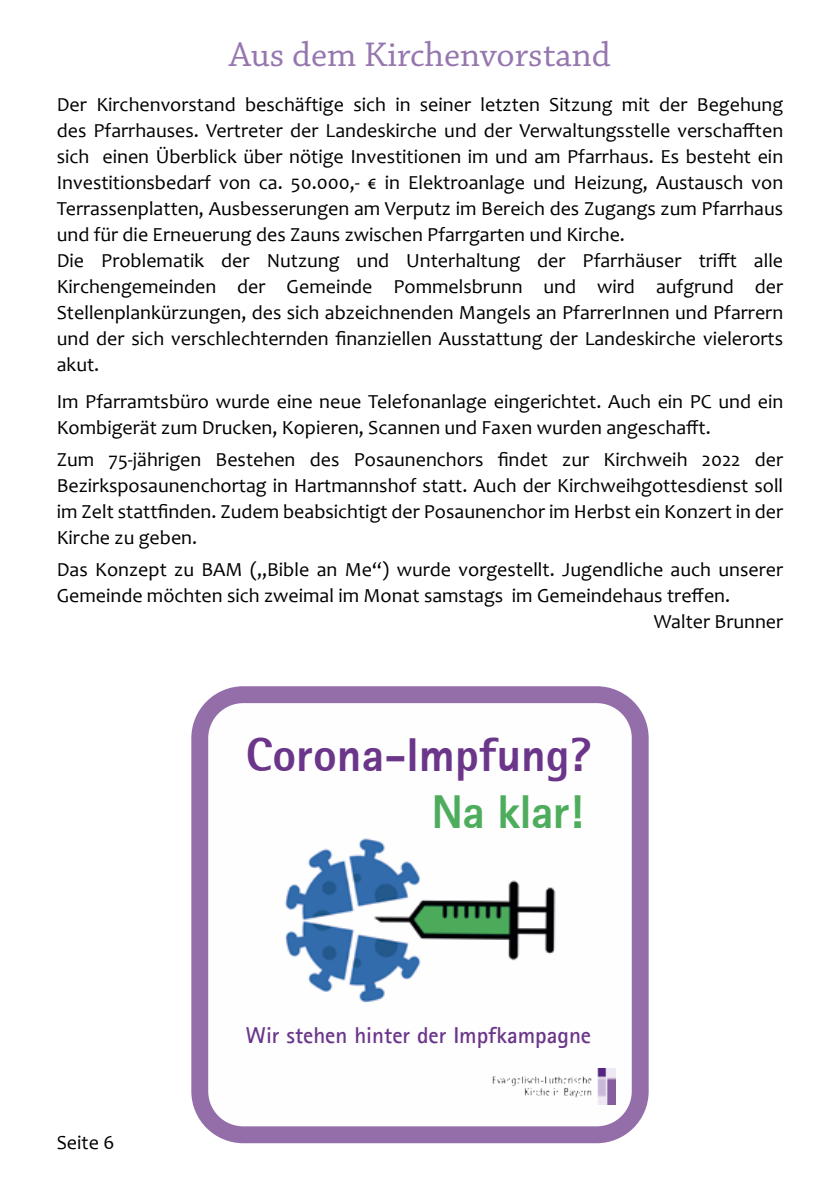
<style>
.page{position:relative;width:840px;height:1191px;background:#fff}
.page>*{position:absolute;margin:0;border:0;box-sizing:border-box;transform-origin:0 0}
.t1{font:47.6px "Rotis Sans Serif Extra Bold 75";color:#6b368a}
.t2{font:47.6px "Rotis Sans Serif Extra Bold 75";letter-spacing:-.02em;color:#4ead5c}
.t3{font:36px "Chaparral Pro";color:#9676ae}
.t4{font:700 23px "Agfa Rotis Sans Serif";color:#6b368a}
.t5{font:20px/26px "Candara";color:#000}
</style>
<div class="page">
<img style="left:209px;top:704px;width:421px;height:421px">
<div style="left:191px;top:686px;width:457px;height:457px;border:17px solid #946ea9;border-radius:44px"></div>
<img style="left:484px;top:1068px;width:131px;height:36px">
<h2 class="t3" style="left:229px;top:35px;width:383px">Aus dem Kirchenvorstand</h2>
<p class="t5" style="left:57px;top:91px;width:727px">Der Kirchenvorstand beschäftige sich in seiner letzten Sitzung mit der Begehung des Pfarrhauses. Vertreter der Landeskirche und der Verwaltungsstelle verschafften sich einen Überblick über nötige Investitionen im und am Pfarrhaus. Es besteht ein Investitionsbedarf von ca. 50.000,- € in Elektroanlage und Heizung, Austausch von Terrassenplatten, Ausbesserungen am Verputz im Bereich des Zugangs zum Pfarrhaus und für die Erneuerung des Zauns zwischen Pfarrgarten und Kirche.<br>Die Problematik der Nutzung und Unterhaltung der Pfarrhäuser trifft alle Kirchengemeinden der Gemeinde Pommelsbrunn und wird aufgrund der Stellenplankürzungen, des sich abzeichnenden Mangels an PfarrerInnen und Pfarrern und der sich verschlechternden finanziellen Ausstattung der Landeskirche vielerorts akut.</p>
<p class="t5" style="left:57px;top:389px;width:727px">Im Pfarramtsbüro wurde eine neue Telefonanlage eingerichtet. Auch ein PC und ein<br>Kombigerät zum Drucken, Kopieren, Scannen und Faxen wurden angeschafft.</p>
<p class="t5" style="left:57px;top:446px;width:727px;text-align:justify">Zum 75-jährigen Bestehen des Posaunenchors findet zur Kirchweih 2022 der Bezirksposaunenchortag in Hartmannshof statt. Auch der Kirchweihgottesdienst soll im Zelt stattfinden. Zudem beabsichtigt der Posaunenchor im Herbst ein Konzert in der Kirche zu geben.</p>
<p class="t5" style="left:57px;top:556px;width:727px">Das Konzept zu BAM („Bible an Me“) wurde vorgestellt. Jugendliche auch unserer</p>
<p class="t5" style="left:57px;top:582px;width:674px">Gemeinde möchten sich zweimal im Monat samstags im Gemeindehaus treffen.</p>
<p class="t5" style="left:653px;top:608px;width:131px">Walter Brunner</p>
<h1 class="t1" style="left:246px;top:724px;width:347px">Corona-Impfung?</h1>
<h1 class="t2" style="left:431px;top:781px;width:153px">Na klar!</h1>
<p class="t5" style="left:57px;top:1129px;width:59px">Seite 6</p>
<p class="t4" style="left:246px;top:1020px;width:346px">Wir stehen hinter der Impfkampagne</p>
</div>
